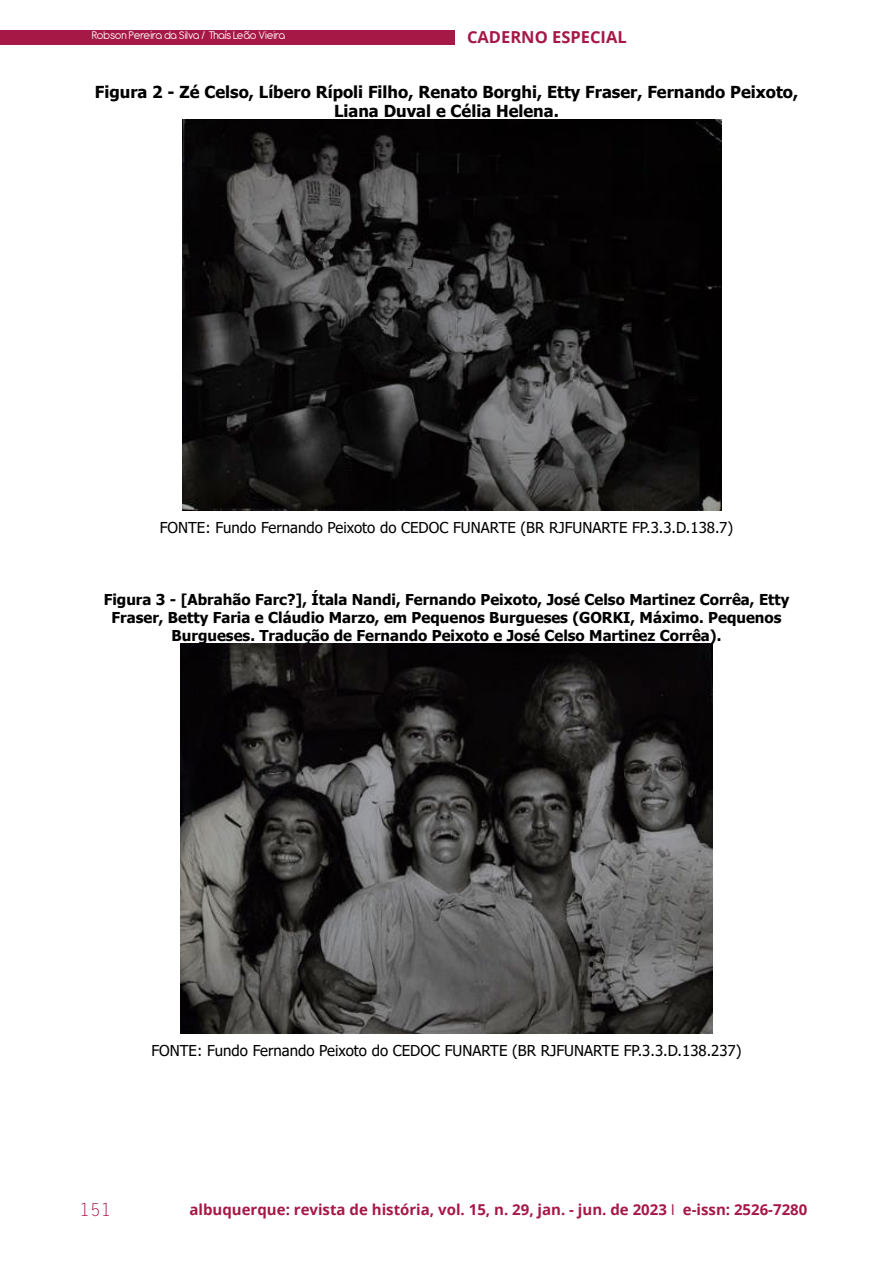
<style>
.page{position:relative;width:893px;height:1263px;background:#fff}
.page>*{position:absolute;margin:0;border:0;box-sizing:border-box;transform-origin:0 0}
.t1{font:18px "Letter Gothic Std";color:#a61846}
.t2{font:700 16.5px/19.8px "Tahoma";color:#000;text-align:center}
.t3{font:700 16.5px "Open Sans";color:#a61846}
.t4{font:700 15px/18px "Tahoma";color:#000;text-align:center}
.t5{font:15px "Tahoma";color:#000}
.t6{font:700 15px "Open Sans";color:#a61846}
.t7{font:12px "Antipasto";letter-spacing:-.03em;color:#fff}
.s1{font-weight:400}
</style>
<div class="page">
<div style="left:0;top:30px;width:455px;height:15px;background:#a61846"></div>
<img style="left:182px;top:120px;width:539px;height:390px">
<img style="left:181px;top:644px;width:531px;height:389px">
<p class="t7" style="left:92px;top:26px;width:195px">Robson Pereira da Silva / Thaís Leão Vieira</p>
<p class="t3" style="left:467px;top:25px;width:161px">CADERNO ESPECIAL</p>
<p class="t2" style="left:95px;top:82px;width:705px">Figura 2 - Zé Celso, Líbero Rípoli Filho, Renato Borghi, Etty Fraser, Fernando Peixoto,<br>Liana Duval e Célia Helena.</p>
<p class="t5" style="left:160px;top:517px;width:575px">FONTE: Fundo Fernando Peixoto do CEDOC FUNARTE (BR RJFUNARTE FP.3.3.D.138.7)</p>
<p class="t4" style="left:104px;top:591px;width:687px">Figura 3 - [Abrahão Farc?], Ítala Nandi, Fernando Peixoto, José Celso Martinez Corrêa, Etty<br>Fraser, Betty Faria e Cláudio Marzo, em Pequenos Burgueses (GORKI, Máximo. Pequenos<br>Burgueses. Tradução de Fernando Peixoto e José Celso Martinez Corrêa).</p>
<p class="t5" style="left:151px;top:1040px;width:592px">FONTE: Fundo Fernando Peixoto do CEDOC FUNARTE (BR RJFUNARTE FP.3.3.D.138.237)</p>
<p class="t1" style="left:79px;top:1200px;width:34px">151</p>
<p class="t6" style="left:189px;top:1198px;width:619px">albuquerque: revista de história, vol. 15, n. 29, jan. - jun. de 2023 <span class="s1">I</span> e-issn: 2526-7280</p>
</div>
